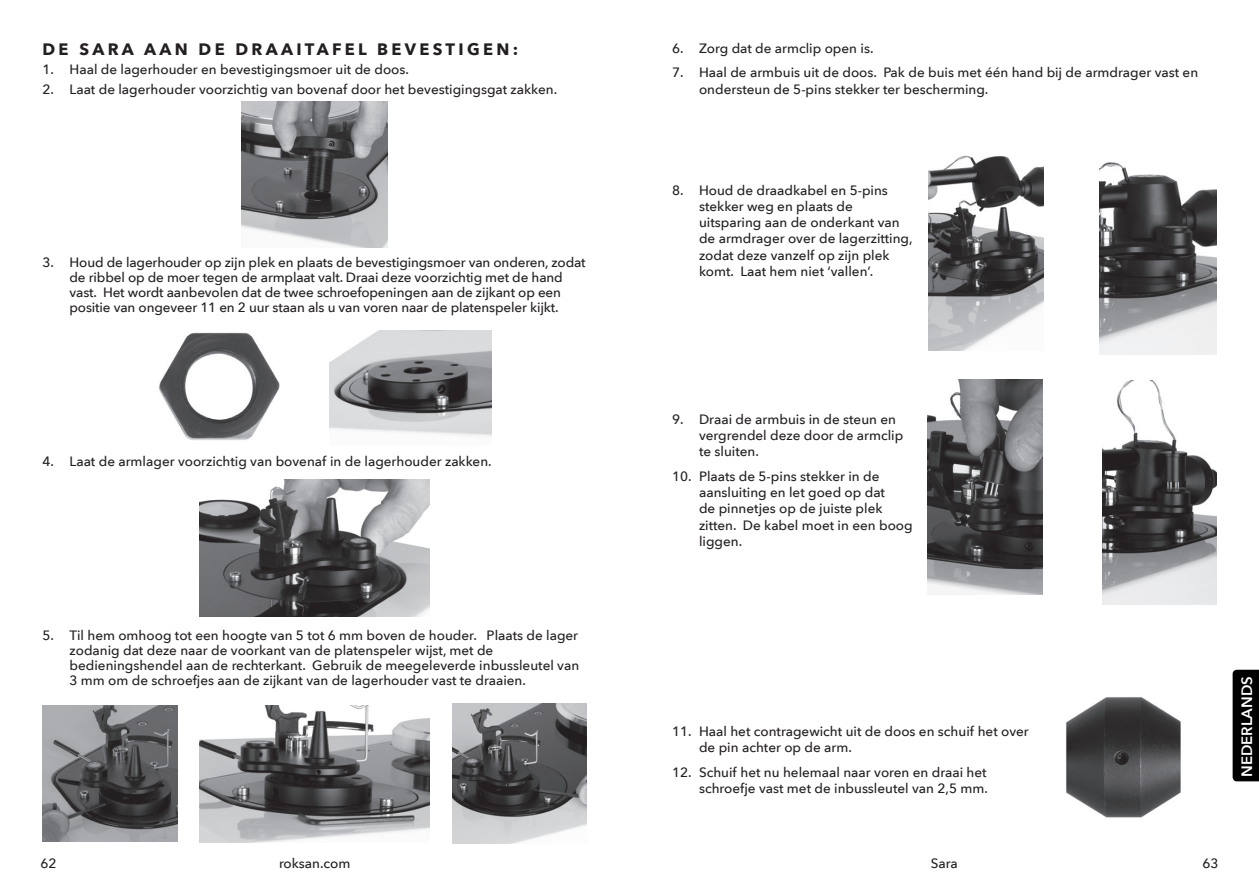
<style>
.page{position:relative;width:1259px;height:893px;background:#fff}
.page>*{position:absolute;margin:0;border:0;box-sizing:border-box;transform-origin:0 0}
.t1{font:700 16.5px "Avenir Next LT Pro";letter-spacing:.2em;color:#231f20}
.t2{font:600 15px "Avenir Next LT Pro";color:#fff}
.t3{font:500 13.5px/16.2px "Avenir Next LT Pro";color:#231f20}
</style>
<div class="page">
<img style="left:928px;top:155px;width:115px;height:195px">
<img style="left:1099px;top:162px;width:117px;height:192px">
<img style="left:927px;top:379px;width:115px;height:216px">
<img style="left:1102px;top:380px;width:114px;height:224px">
<img style="left:1066px;top:697px;width:115px;height:121px">
<img style="left:241px;top:101px;width:147px;height:147px">
<img style="left:330px;top:330px;width:161px;height:106px">
<img style="left:159px;top:332px;width:121px;height:108px">
<img style="left:200px;top:480px;width:229px;height:136px">
<img style="left:452px;top:704px;width:135px;height:139px">
<img style="left:43px;top:705px;width:134px;height:137px">
<img style="left:200px;top:705px;width:229px;height:137px">
<div style="left:1232px;top:670px;width:27px;height:111px;background:#010101"></div>
<p class="t1" style="left:43px;top:39px;width:477px">DE SARA AAN DE DRAAITAFEL BEVESTIGEN:</p>
<p class="t3" style="left:43px;top:61px;width:368px">1. Haal de lagerhouder en bevestigingsmoer uit de doos.</p>
<p class="t3" style="left:43px;top:81px;width:516px">2. Laat de lagerhouder voorzichtig van bovenaf door het bevestigingsgat zakken.</p>
<p class="t3" style="left:43px;top:255px;width:544px;line-height:15px;text-align:center">3. Houd de lagerhouder op zijn plek en plaats de bevestigingsmoer van onderen, zodat de ribbel op de moer tegen de armplaat valt. Draai deze voorzichtig met de hand<br>vast. Het wordt aanbevolen dat de twee schroefopeningen aan de zijkant op een<br>positie van ongeveer 11 en 2 uur staan als u van voren naar de platenspeler kijkt.</p>
<p class="t3" style="left:672px;top:40px;width:203px">6. Zorg dat de armclip open is.</p>
<p class="t3" style="left:699px;top:65px;width:501px;text-indent:-27px">7. Haal de armbuis uit de doos. Pak de buis met één hand bij de armdrager vast en ondersteun de 5-pins stekker ter bescherming.</p>
<p class="t3" style="left:699px;top:182px;width:215px;text-indent:-27px">8. Houd de draadkabel en 5-pins stekker weg en plaats de uitsparing aan de onderkant van de armdrager over de lagerzitting, zodat deze vanzelf op zijn plek komt. Laat hem niet ‘vallen’.</p>
<p class="t3" style="left:43px;top:453px;width:451px">4. Laat de armlager voorzichtig van bovenaf in de lagerhouder zakken.</p>
<p class="t3" style="left:699px;top:411px;width:206px;text-indent:-27px">9. Draai de armbuis in de steun en vergrendel deze door de armclip te sluiten.</p>
<p class="t3" style="left:699px;top:468px;width:215px;text-indent:-27px">10. Plaats de 5-pins stekker in de aansluiting en let goed op dat<br>de pinnetjes op de juiste plek zitten. De kabel moet in een boog liggen.</p>
<p class="t3" style="left:70px;top:628px;width:511px;line-height:15px;text-indent:-27px">5. Til hem omhoog tot een hoogte van 5 tot 6 mm boven de houder. Plaats de lager zodanig dat deze naar de voorkant van de platenspeler wijst, met de bedieningshendel aan de rechterkant. Gebruik de meegeleverde inbussleutel van 3 mm om de schroefjes aan de zijkant van de lagerhouder vast te draaien.</p>
<p class="t3" style="left:699px;top:723px;width:331px;text-indent:-27px">11. Haal het contragewicht uit de doos en schuif het over de pin achter op de arm.</p>
<p class="t3" style="left:672px;top:764px;width:317px;text-align:right">12. Schuif het nu helemaal naar voren en draai het schroefje vast met de inbussleutel van 2,5 mm.</p>
<p class="t2" style="left:1237px;top:777px;width:102px;rotate:-90deg">NEDERLANDS</p>
<p class="t3" style="left:40px;top:855px;width:18px">62</p>
<p class="t3" style="left:279px;top:855px;width:73px">roksan.com</p>
<p class="t3" style="left:930px;top:855px;width:29px">Sara</p>
<p class="t3" style="left:1202px;top:855px;width:18px">63</p>
</div>
